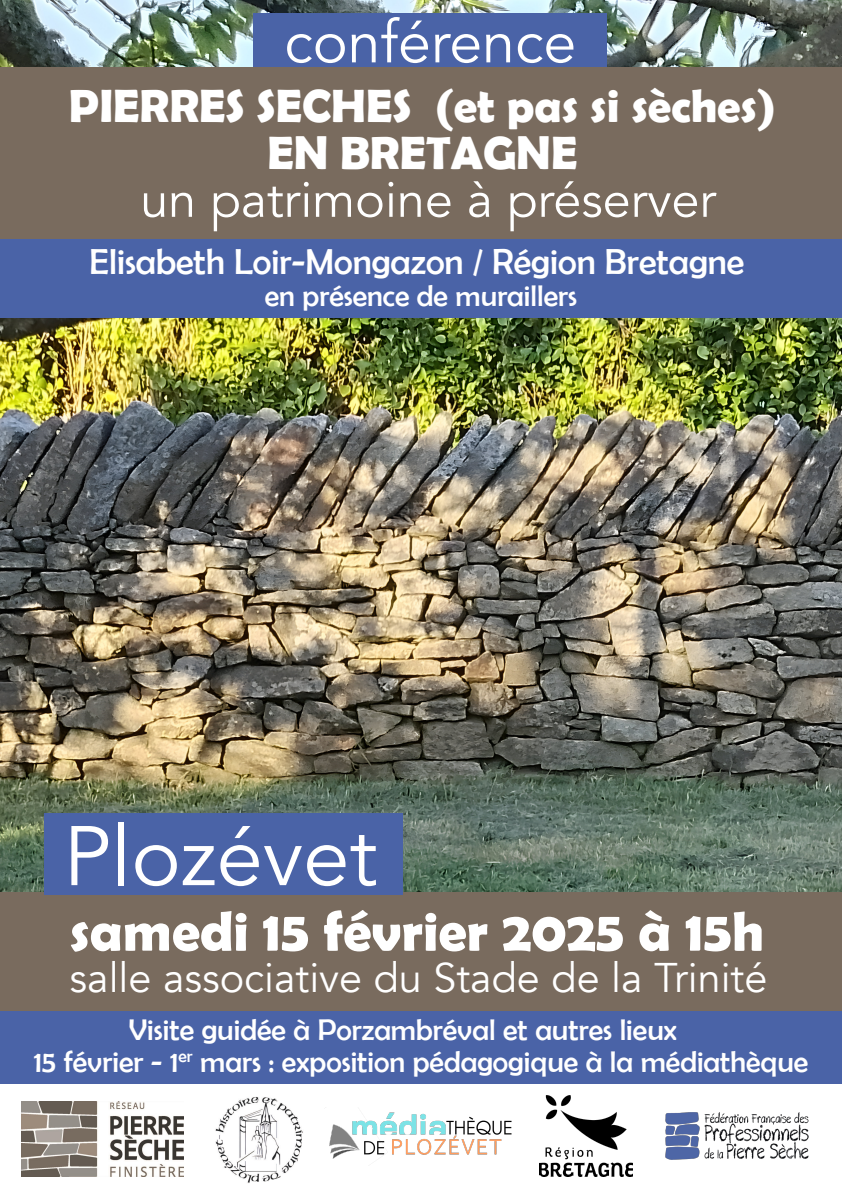
<style>
.page{position:relative;width:842px;height:1191px;background:#fff}
.page>*{position:absolute;margin:0;border:0;box-sizing:border-box;transform-origin:0 0}
.t1{font:83.5px "Avenir";color:#fff}
.t2{font:59px "Avenir";color:#fff}
.t3{font:700 56.3px "Berlin Sans FB Demi";color:#fff}
.t4{font:50.2px "Avenir";color:#fff}
.t5{font:700 46.7px/46.7px "Berlin Sans FB Demi";color:#fff;text-align:center}
.t6{font:41.4px "Avenir";color:#fff}
.t7{font:36.3px "Berlin Sans FB";color:#fff}
.t8{font:30px "Berlin Sans FB";color:#fff}
</style>
<div class="page">
<img style="left:665px;top:1112px;width:143px;height:47px">
<img style="left:539px;top:1095px;width:93px;height:81px">
<img style="left:329px;top:1112px;width:183px;height:47px">
<img style="left:215px;top:1096px;width:88px;height:87px">
<img style="left:21px;top:1101px;width:163px;height:75px">
<img style="left:0;top:0;width:842px;height:892px">
<div style="left:0;top:1011px;width:842px;height:73px;background:#4a63a7"></div>
<div style="left:0;top:892px;width:842px;height:119px;background:#796b5e"></div>
<div style="left:44px;top:813px;width:359px;height:82px;background:#4a63a7"></div>
<div style="left:0;top:238px;width:842px;height:80px;background:#4a63a7"></div>
<div style="left:0;top:67px;width:842px;height:171px;background:#796b5e"></div>
<div style="left:253px;top:13px;width:354px;height:54px;background:#4a63a7"></div>
<h2 class="t2" style="left:284px;top:3px;width:293px">conférence</h2>
<h3 class="t5" style="left:69px;top:82px;width:708px">PIERRES SECHES (et pas si sèches)<br>EN BRETAGNE</h3>
<h3 class="t4" style="left:140px;top:167px;width:577px">un patrimoine à préserver</h3>
<p class="t7" style="left:89px;top:241px;width:656px">Elisabeth Loir-Mongazon / Région Bretagne</p>
<p class="t8" style="left:265px;top:279px;width:314px">en présence de muraillers</p>
<h1 class="t1" style="left:63px;top:801px;width:315px">Plozévet</h1>
<h3 class="t3" style="left:70px;top:898px;width:696px">samedi 15 février 2025 à 15h</h3>
<h3 class="t6" style="left:70px;top:951px;width:699px">salle associative du Stade de la Trinité</h3>
<p class="t8" style="left:129px;top:1013px;width:550px">Visite guidée à Porzambréval et autres lieux</p>
<p class="t8" style="left:34px;top:1045px;width:776px">15 février - 1<sup>er</sup> mars : exposition pédagogique à la médiathèque</p>
</div>
